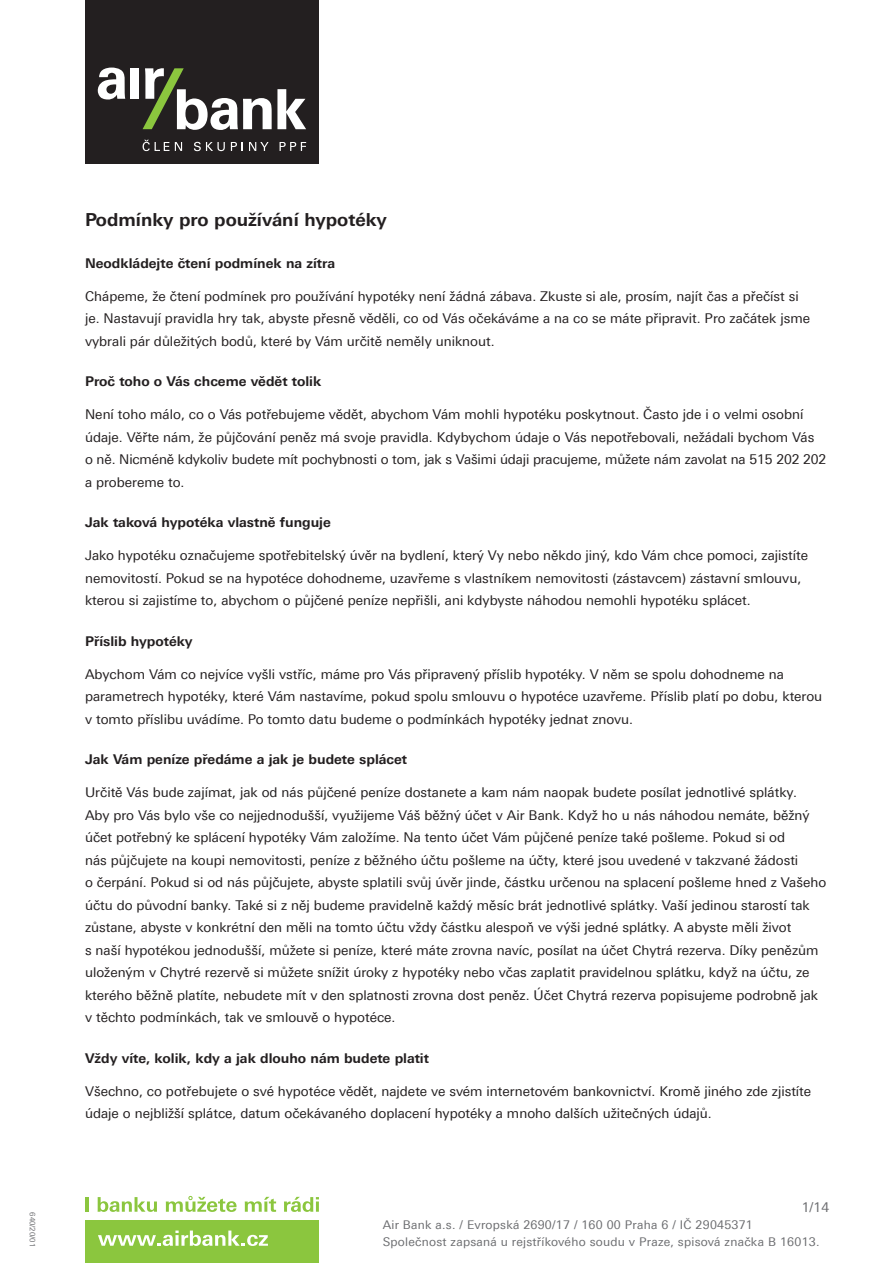
<style>
.page{position:relative;width:893px;height:1263px;background:#fff}
.page>*{position:absolute;margin:0;border:0;box-sizing:border-box;transform-origin:0 0}
.t1{font:700 18px "Linotype Univers 630";color:#231f20}
.basic{font:13.5px/22.5px "Linotype Univers 430";color:#231f20}
.t2{font:700 13.5px "Linotype Univers 630";color:#231f20}
.pagination{font:13.5px "Linotype Univers 430";color:#6c6d70}
.t3{font:12px/17.1px "Linotype Univers 430";letter-spacing:.02em;color:#6c6d70}
.t4{font:7.5px "Linotype Univers 430";color:#6c6d70}
</style>
<div class="page">
<hr style="left:85px;top:1197px;width:3px;height:15px;background:#8bc63e">
<svg style="left:98px;top:1197px;width:59px;height:15px"></svg>
<svg style="left:166px;top:1196px;width:71px;height:16px"></svg>
<svg style="left:245px;top:1197px;width:31px;height:15px"></svg>
<svg style="left:284px;top:1197px;width:35px;height:15px"></svg>
<div style="left:85px;top:1220px;width:234px;height:43px;background:#8bc63e"></div>
<svg style="left:98px;top:1230px;width:170px;height:16px"></svg>
<div style="left:85px;top:0;width:234px;height:164px;background:#231f20"></div>
<svg style="left:98px;top:68px;width:27px;height:31px"></svg>
<div style="left:130px;top:68px;width:9px;height:31px;background:#fff"></div>
<svg style="left:143px;top:68px;width:163px;height:62px"></svg>
<svg style="left:175px;top:142px;width:7px;height:9px"></svg>
<svg style="left:194px;top:142px;width:31px;height:9px"></svg>
<svg style="left:231px;top:142px;width:12px;height:9px"></svg>
<svg style="left:249px;top:142px;width:20px;height:9px"></svg>
<svg style="left:280px;top:142px;width:26px;height:9px"></svg>
<svg style="left:143px;top:140px;width:26px;height:11px"></svg>
<p class="t4" style="left:37px;top:1212px;width:36px;rotate:90deg">640/20/01</p>
<h1 class="t1" style="left:85px;top:208px;width:303px">Podmínky pro používání hypotéky</h1>
<h2 class="t2" style="left:85px;top:255px;width:252px">Neodkládejte čtení podmínek na zítra</h2>
<p class="basic" style="left:85px;top:285px;width:727px">Chápeme, že čtení podmínek pro používání hypotéky není žádná zábava. Zkuste si ale, prosím, najít čas a přečíst si je. Nastavují pravidla hry tak, abyste přesně věděli, co od Vás očekáváme a na co se máte připravit. Pro začátek jsme vybrali pár důležitých bodů, které by Vám určitě neměly uniknout.</p>
<h2 class="t2" style="left:85px;top:373px;width:238px">Proč toho o Vás chceme vědět tolik</h2>
<p class="basic" style="left:85px;top:403px;width:743px">Není toho málo, co o Vás potřebujeme vědět, abychom Vám mohli hypotéku poskytnout. Často jde i o velmi osobní údaje. Věřte nám, že půjčování peněz má svoje pravidla. Kdybychom údaje o Vás nepotřebovali, nežádali bychom Vás<br>o ně. Nicméně kdykoliv budete mít pochybnosti o tom, jak s Vašimi údaji pracujeme, můžete nám zavolat na 515 202 202 a probereme to.</p>
<h2 class="t2" style="left:85px;top:514px;width:247px">Jak taková hypotéka vlastně funguje</h2>
<p class="basic" style="left:85px;top:544px;width:725px">Jako hypotéku označujeme spotřebitelský úvěr na bydlení, který Vy nebo někdo jiný, kdo Vám chce pomoci, zajistíte nemovitostí. Pokud se na hypotéce dohodneme, uzavřeme s vlastníkem nemovitosti (zástavcem) zástavní smlouvu, kterou si zajistíme to, abychom o půjčené peníze nepřišli, ani kdybyste náhodou nemohli hypotéku splácet.</p>
<h2 class="t2" style="left:85px;top:633px;width:109px">Příslib hypotéky</h2>
<p class="basic" style="left:85px;top:663px;width:739px">Abychom Vám co nejvíce vyšli vstříc, máme pro Vás připravený příslib hypotéky. V něm se spolu dohodneme na parametrech hypotéky, které Vám nastavíme, pokud spolu smlouvu o hypotéce uzavřeme. Příslib platí po dobu, kterou v tomto příslibu uvádíme. Po tomto datu budeme o podmínkách hypotéky jednat znovu.</p>
<h2 class="t2" style="left:85px;top:751px;width:324px">Jak Vám peníze předáme a jak je budete splácet</h2>
<p class="basic" style="left:85px;top:781px;width:743px">Určitě Vás bude zajímat, jak od nás půjčené peníze dostanete a kam nám naopak budete posílat jednotlivé splátky.<br>Aby pro Vás bylo vše co nejjednodušší, využijeme Váš běžný účet v Air Bank. Když ho u nás náhodou nemáte, běžný účet potřebný ke splácení hypotéky Vám založíme. Na tento účet Vám půjčené peníze také pošleme. Pokud si od<br>nás půjčujete na koupi nemovitosti, peníze z běžného účtu pošleme na účty, které jsou uvedené v takzvané žádosti<br>o čerpání. Pokud si od nás půjčujete, abyste splatili svůj úvěr jinde, částku určenou na splacení pošleme hned z Vašeho účtu do původní banky. Také si z něj budeme pravidelně každý měsíc brát jednotlivé splátky. Vaší jedinou starostí tak zůstane, abyste v konkrétní den měli na tomto účtu vždy částku alespoň ve výši jedné splátky. A abyste měli život<br>s naší hypotékou jednodušší, můžete si peníze, které máte zrovna navíc, posílat na účet Chytrá rezerva. Díky penězům uloženým v Chytré rezervě si můžete snížit úroky z hypotéky nebo včas zaplatit pravidelnou splátku, když na účtu, ze kterého běžně platíte, nebudete mít v den splatnosti zrovna dost peněz. Účet Chytrá rezerva popisujeme podrobně jak v těchto podmínkách, tak ve smlouvě o hypotéce.</p>
<h2 class="t2" style="left:85px;top:1050px;width:345px">Vždy víte, kolik, kdy a jak dlouho nám budete platit</h2>
<p class="basic" style="left:85px;top:1080px;width:728px">Všechno, co potřebujete o své hypotéce vědět, najdete ve svém internetovém bankovnictví. Kromě jiného zde zjistíte údaje o nejbližší splátce, datum očekávaného doplacení hypotéky a mnoho dalších užitečných údajů.</p>
<p class="pagination" style="left:802px;top:1199px;width:29px">1/14</p>
<p class="t3" style="left:383px;top:1216px;width:438px">Air Bank a.s. / Evropská 2690/17 / 160 00 Praha 6 / IČ 29045371<br>Společnost zapsaná u rejstříkového soudu v Praze, spisová značka B 16013.</p>
</div>
